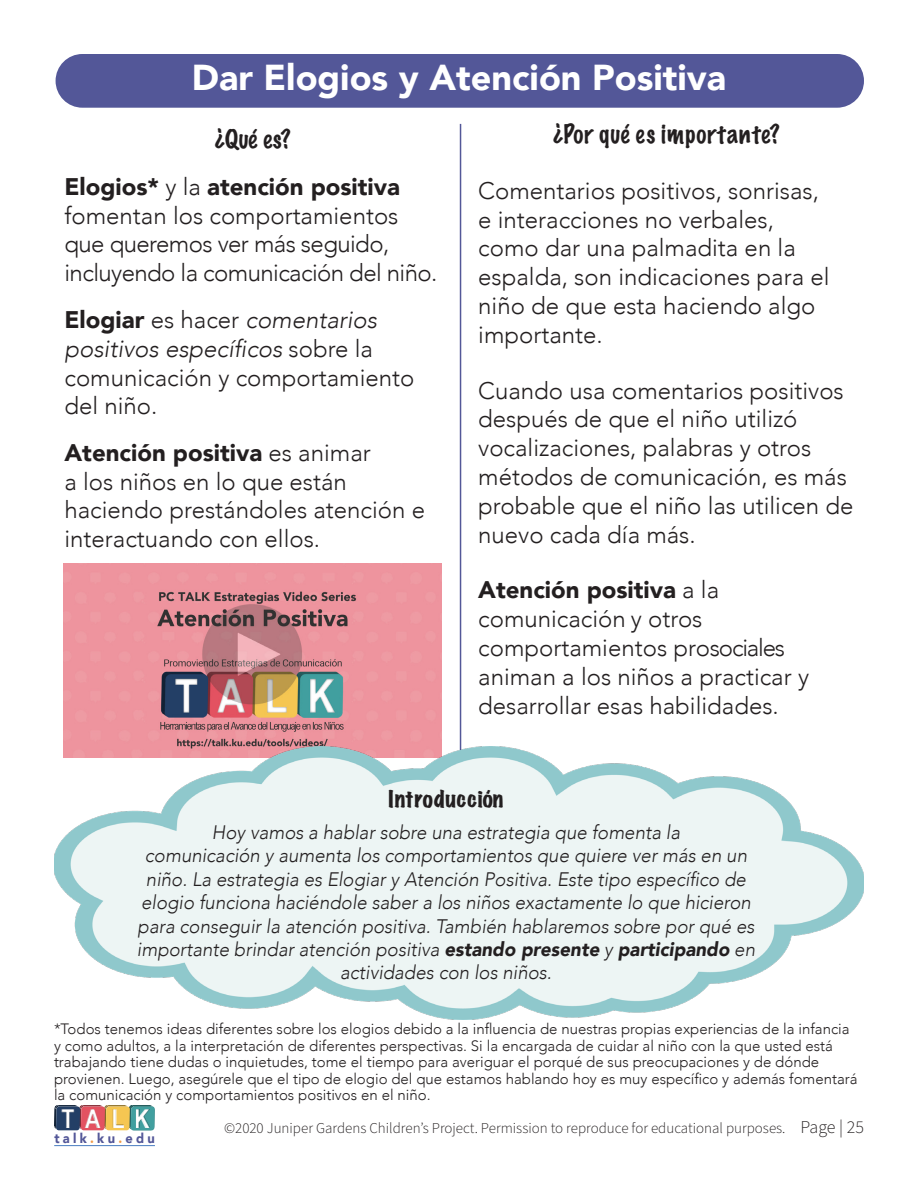
<style>
.page{position:relative;width:918px;height:1188px;background:#fff}
.page>*{position:absolute;margin:0;border:0;box-sizing:border-box;transform-origin:0 0}
.TOC_Headers_To_Pull_In{font:900 36px "Avenir";color:#fff}
.t1{font:700 25.95px "Arial Narrow";color:#fff}
.t2{font:300 24px/28.8px "Avenir";color:#231f20}
.t3{font:300 24px/28.8px "Avenir";letter-spacing:-.025em;color:#231f20}
.t4{font:100 24px "Marker Felt";letter-spacing:.035em;color:#231f20}
.t5{font:expanded 21px "Marker Felt";letter-spacing:.035em;color:#231f20}
.t6{font:italic 300 19.5px/23.4px "Avenir";color:#231f20;text-align:center;scale:.96 1}
.t7{font:300 15px/16.5px "Avenir";color:#231f20}
.t8{font:300 15px "Source Sans Pro";color:#231f20}
.t9{font:900 13.65px "Avenir";letter-spacing:.255em;color:#535798;scale:.94 1}
.s1{font-weight:900}
.s2{font-style:italic}
.s3{color:#f09a49}
.s4{font-size:18px}
</style>
<div class="page">
<svg style="left:54px;top:1105px;width:101px;height:25px"></svg>
<hr style="left:54px;top:1145px;width:101px;height:1px;background:#4e82c3">
<img style="left:63px;top:563px;width:378px;height:184px">
<div style="left:56px;top:54px;width:808px;height:54px;background:#535798;border-radius:27px"></div>
<hr style="left:460px;top:124px;width:1px;height:634px;background:#535798">
<img style="left:54px;top:747px;width:810px;height:272px">
<p class="TOC_Headers_To_Pull_In" style="left:192px;top:47px;width:536px">Dar Elogios y Atención Positiva</p>
<p class="t4" style="left:215px;top:120px;width:77px">¿Qué es?</p>
<p class="t3" style="left:64px;top:172px;width:374px"><span class="s1">Elogios*</span> y la <span class="s1">atención positiva </span>fomentan los comportamientos que queremos ver más seguido, incluyendo la comunicación del niño.</p>
<p class="t2" style="left:64px;top:305px;width:351px"><span class="s1">Elogiar</span> es hacer <span class="s2">comentarios positivos específicos</span> sobre la comunicación y comportamiento del niño.</p>
<p class="t2" style="left:64px;top:439px;width:362px"><span class="s1">Atención positiva</span> es animar<br>a los niños en lo que están haciendo prestándoles atención e interactuando con ellos.</p>
<p class="t4" style="left:554px;top:115px;width:228px">¿Por qué es importante?</p>
<p class="t2" style="left:478px;top:176px;width:353px">Comentarios positivos, sonrisas, e interacciones no verbales, como dar una palmadita en la espalda, son indicaciones para el niño de que esta haciendo algo importante.</p>
<p class="t2" style="left:478px;top:376px;width:377px">Cuando usa comentarios positivos después de que el niño utilizó vocalizaciones, palabras y otros métodos de comunicación, es más probable que el niño las utilicen de nuevo cada día más.</p>
<p class="t2" style="left:478px;top:576px;width:332px"><span class="s1">Atención positiva</span> a la comunicación y otros comportamientos prosociales animan a los niños a practicar y desarrollar esas habilidades.</p>
<p class="t5" style="left:389px;top:782px;width:116px">Introducción</p>
<p class="t6" style="left:137px;top:821px;width:645px">Hoy vamos a hablar sobre una estrategia que fomenta la<br>comunicación y aumenta los comportamientos que quiere ver más en un niño. La estrategia es Elogiar y Atención Positiva. Este tipo específico de elogio funciona haciéndole saber a los niños exactamente lo que hicieron para conseguir la atención positiva. También hablaremos sobre por qué es importante brindar atención positiva <span class="s1">estando presente</span> y <span class="s1">participando</span> en actividades con los niños.</p>
<p class="t7" style="left:54px;top:1021px;width:797px">*Todos tenemos ideas diferentes sobre los elogios debido a la influencia de nuestras propias experiencias de la infancia y como adultos, a la interpretación de diferentes perspectivas. Si la encargada de cuidar al niño con la que usted está trabajando tiene dudas o inquietudes, tome el tiempo para averiguar el porqué de sus preocupaciones y de dónde</p>
<p class="t7" style="left:54px;top:1070px;width:805px">provienen. Luego, asegúrele que el tipo de elogio del que estamos hablando hoy es muy específico y además fomentará la comunicación y comportamientos positivos en el niño.</p>
<p class="t1" style="left:62px;top:1099px;width:90px">TALK</p>
<p class="t9" style="left:54px;top:1126px;width:108px">talk<span class="s3">.</span>ku<span class="s3">.</span>edu</p>
<p class="t8" style="left:224px;top:1118px;width:641px">©2020 Juniper Gardens Children’s Project. Permission to reproduce for educational purposes. <span class="s4">Page | 25</span></p>
</div>
